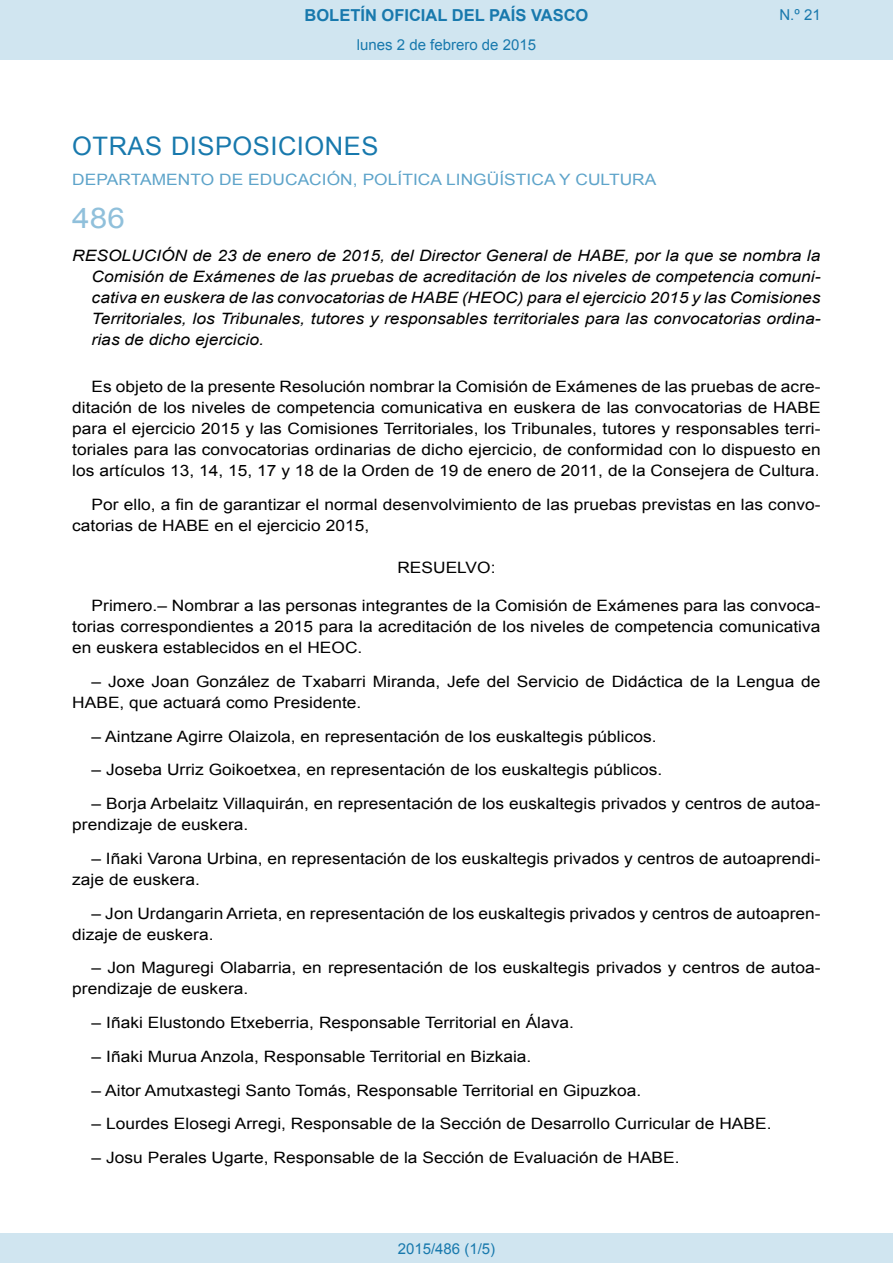
<style>
.page{position:relative;width:893px;height:1263px;background:#fff}
.page>*{position:absolute;margin:0;border:0;box-sizing:border-box;transform-origin:0 0}
.BOPVOrden{font:28.5px "Arial";color:#90c0db;scale:1.11 1}
.BOPVSeccion{font:25.5px "Arial";letter-spacing:.02em;color:#1879ad}
.t1{font:700 16.5px "Arial";color:#1879ad}
.BOPVDetalle{font:15.6px/21px "Arial";color:#000;scale:1.11 1}
.BOPVTitulo{font:italic 15.6px/21px "Arial";color:#000;text-align:justify;scale:1.11 1}
.BOPVOrganismo{font:15.6px "Arial";letter-spacing:.005em;color:#5ea4ca;scale:1.11 1}
.BOPVClave{font:15.6px "Arial";color:#000;scale:1.11 1}
.Paginacion_Centro{font:15px "Arial";color:#1879ad}
</style>
<div class="page">
<div style="left:0;top:0;width:893px;height:60px;background:#d0e5f0"></div>
<div style="left:0;top:1233px;width:893px;height:30px;background:#d0e5f0"></div>
<p class="t1" style="left:305px;top:4px;width:285px">BOLETÍN OFICIAL DEL PAÍS VASCO</p>
<p class="Paginacion_Centro" style="left:357px;top:35px;width:181px">lunes 2 de febrero de 2015</p>
<p class="Paginacion_Centro" style="left:779px;top:5px;width:43px">N.º 21</p>
<p class="BOPVSeccion" style="left:72px;top:129px;width:308px">OTRAS DISPOSICIONES</p>
<p class="BOPVOrganismo" style="left:72px;top:169px;width:528px">DEPARTAMENTO DE EDUCACIÓN, POLÍTICA LINGÜÍSTICA Y CULTURA</p>
<p class="BOPVOrden" style="left:72px;top:199px;width:49px">486</p>
<p class="BOPVTitulo" style="left:92px;top:246px;width:658px;text-indent:-19px">RESOLUCIÓN de 23 de enero de 2015, del Director General de HABE, por la que se nombra la Comisión de Exámenes de las pruebas de acreditación de los niveles de competencia comuni&shy;cativa en euskera de las convocatorias de HABE (HEOC) para el ejercicio 2015 y las Comisiones Territoriales, los Tribunales, tutores y responsables territoriales para las convocatorias ordina&shy;rias de dicho ejercicio.</p>
<p class="BOPVDetalle" style="left:72px;top:376px;width:676px;text-align:justify;text-indent:19px">Es objeto de la presente Resolución nombrar la Comisión de Exámenes de las pruebas de acre&shy;ditación de los niveles de competencia comunicativa en euskera de las convocatorias de HABE para el ejercicio 2015 y las Comisiones Territoriales, los Tribunales, tutores y responsables terri&shy;toriales para las convocatorias ordinarias de dicho ejercicio, de conformidad con lo dispuesto en los artículos 13, 14, 15, 17 y 18 de la Orden de 19 de enero de 2011, de la Consejera de Cultura.</p>
<p class="BOPVDetalle" style="left:72px;top:494px;width:676px;text-indent:19px">Por ello, a fin de garantizar el normal desenvolvimiento de las pruebas previstas en las convo&shy;catorias de HABE en el ejercicio 2015,</p>
<p class="BOPVClave" style="left:397px;top:557px;width:90px">RESUELVO:</p>
<p class="BOPVDetalle" style="left:72px;top:595px;width:676px;text-align:justify;text-indent:19px">Primero.– Nombrar a las personas integrantes de la Comisión de Exámenes para las convoca&shy;torias correspondientes a 2015 para la acreditación de los niveles de competencia comunicativa en euskera establecidos en el HEOC.</p>
<p class="BOPVDetalle" style="left:72px;top:671px;width:676px;text-indent:19px">– Joxe Joan González de Txabarri Miranda, Jefe del Servicio de Didáctica de la Lengua de<br>HABE, que actuará como Presidente.</p>
<p class="BOPVDetalle" style="left:92px;top:726px;width:510px">– Aintzane Agirre Olaizola, en representación de los euskaltegis públicos.</p>
<p class="BOPVDetalle" style="left:92px;top:759px;width:516px">– Joseba Urriz Goikoetxea, en representación de los euskaltegis públicos.</p>
<p class="BOPVDetalle" style="left:72px;top:793px;width:676px;text-indent:19px">– Borja Arbelaitz Villaquirán, en representación de los euskaltegis privados y centros de autoa&shy;prendizaje de euskera.</p>
<p class="BOPVDetalle" style="left:72px;top:848px;width:676px;text-indent:19px">– Iñaki Varona Urbina, en representación de los euskaltegis privados y centros de autoaprendi&shy;zaje de euskera.</p>
<p class="BOPVDetalle" style="left:72px;top:903px;width:676px;text-indent:19px">– Jon Urdangarin Arrieta, en representación de los euskaltegis privados y centros de autoapren&shy;dizaje de euskera.</p>
<p class="BOPVDetalle" style="left:72px;top:957px;width:676px;text-indent:19px">– Jon Maguregi Olabarria, en representación de los euskaltegis privados y centros de autoa&shy;prendizaje de euskera.</p>
<p class="BOPVDetalle" style="left:92px;top:1012px;width:436px">– Iñaki Elustondo Etxeberria, Responsable Territorial en Álava.</p>
<p class="BOPVDetalle" style="left:92px;top:1046px;width:398px">– Iñaki Murua Anzola, Responsable Territorial en Bizkaia.</p>
<p class="BOPVDetalle" style="left:92px;top:1080px;width:497px">– Aitor Amutxastegi Santo Tomás, Responsable Territorial en Gipuzkoa.</p>
<p class="BOPVDetalle" style="left:92px;top:1113px;width:614px">– Lourdes Elosegi Arregi, Responsable de la Sección de Desarrollo Curricular de HABE.</p>
<p class="BOPVDetalle" style="left:92px;top:1147px;width:531px">– Josu Perales Ugarte, Responsable de la Sección de Evaluación de HABE.</p>
<p class="Paginacion_Centro" style="left:398px;top:1238px;width:99px">2015/486 (1/5)</p>
</div>
